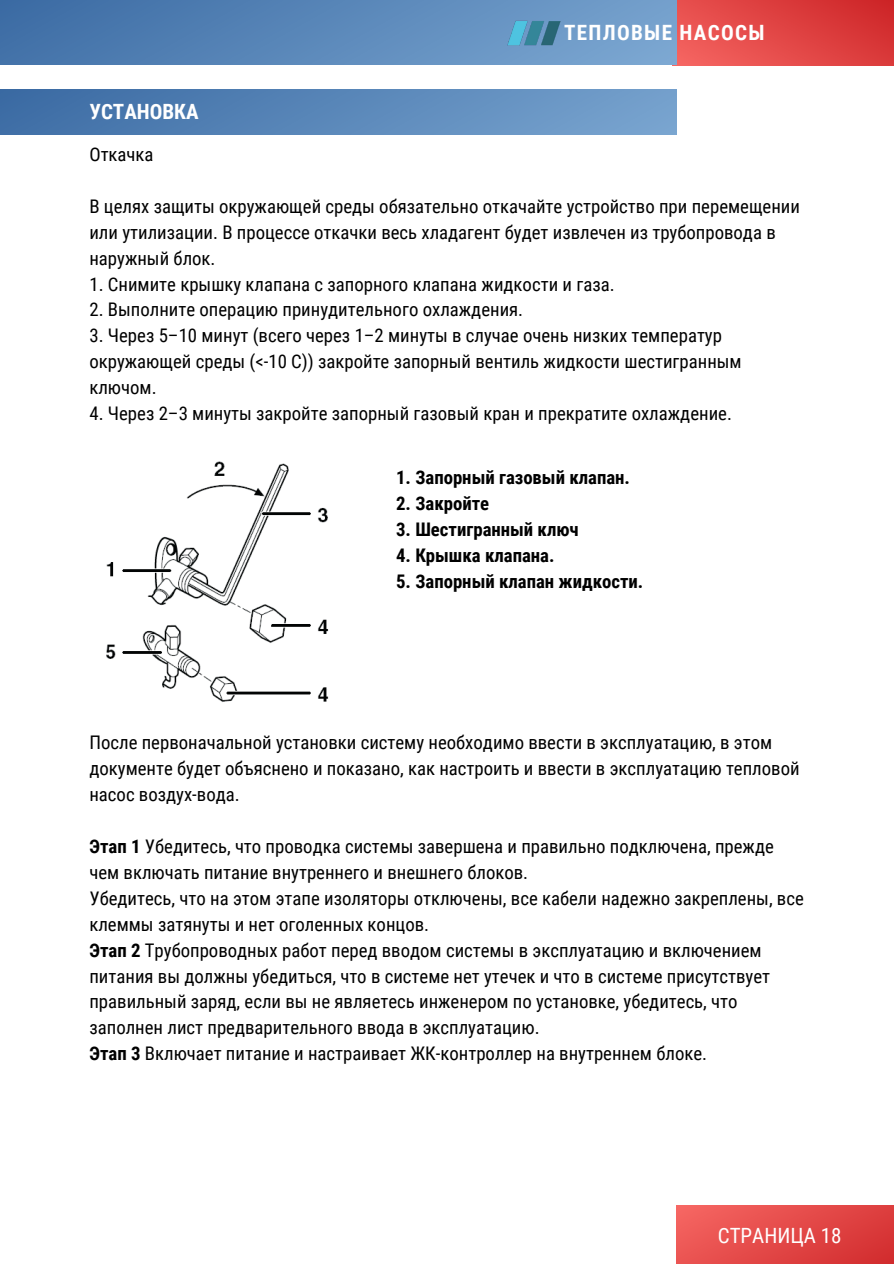
<style>
.page{position:relative;width:894px;height:1264px;background:#fff}
.page>*{position:absolute;margin:0;border:0;box-sizing:border-box;transform-origin:0 0}
.t1{font:700 21px "Roboto Condensed";letter-spacing:.06em;color:#fff}
.t2{font:21px "Roboto Condensed";color:#fff}
.t3{font:700 21px "Roboto Condensed";color:#fff}
.t4{font:18.75px/26px "Roboto Condensed";color:#000}
.t5{font:700 18.75px "Roboto Condensed";color:#000}
.s1{font-weight:700}
</style>
<div class="page">
<div style="left:671px;top:0;width:222px;height:65px;background:linear-gradient(to right,#ef5c59,#d32f30)"></div>
<div style="left:0;top:0;width:676px;height:65px;background:linear-gradient(to right,#3f6ea6,#79a4cf)"></div>
<img style="left:505px;top:16px;width:59px;height:35px">
<div style="left:0;top:89px;width:676px;height:45px;background:linear-gradient(to right,#3c6ca4,#77a3ce)"></div>
<div style="left:676px;top:1205px;width:217px;height:58px;background:linear-gradient(to right,#f15e5b,#d73536)"></div>
<img style="left:106px;top:461px;width:223px;height:241px">
<p class="t3" style="left:89px;top:99px;width:111px">УСТАНОВКА</p>
<p class="t1" style="left:564px;top:21px;width:202px">ТЕПЛОВЫЕ НАСОСЫ</p>
<p class="t4" style="left:89px;top:142px;width:66px">Откачка</p>
<p class="t4" style="left:89px;top:193px;width:711px">В целях защиты окружающей среды обязательно откачайте устройство при перемещении или утилизации. В процессе откачки весь хладагент будет извлечен из трубопровода в наружный блок.</p>
<p class="t4" style="left:89px;top:271px;width:526px">1. Снимите крышку клапана с запорного клапана жидкости и газа.</p>
<p class="t4" style="left:89px;top:297px;width:435px">2. Выполните операцию принудительного охлаждения.</p>
<p class="t4" style="left:89px;top:323px;width:653px">3. Через 5–10 минут (всего через 1–2 минуты в случае очень низких температур окружающей среды (&lt;-10 C)) закройте запорный вентиль жидкости шестигранным ключом.</p>
<p class="t4" style="left:89px;top:400px;width:643px">4. Через 2–3 минуты закройте запорный газовый кран и прекратите охлаждение.</p>
<p class="t5" style="left:396px;top:467px;width:235px">1. Запорный газовый клапан.</p>
<p class="t5" style="left:396px;top:493px;width:95px">2. Закройте</p>
<p class="t5" style="left:396px;top:519px;width:184px">3. Шестигранный ключ</p>
<p class="t5" style="left:396px;top:544px;width:160px">4. Крышка клапана.</p>
<p class="t5" style="left:396px;top:570px;width:249px">5. Запорный клапан жидкости.</p>
<p class="t4" style="left:89px;top:730px;width:711px">После первоначальной установки систему необходимо ввести в эксплуатацию, в этом документе будет объяснено и показано, как настроить и ввести в эксплуатацию тепловой насос воздух-вода.</p>
<p class="t4" style="left:89px;top:833px;width:715px"><span class="s1">Этап 1</span> Убедитесь, что проводка системы завершена и правильно подключена, прежде чем включать питание внутреннего и внешнего блоков.<br>Убедитесь, что на этом этапе изоляторы отключены, все кабели надежно закреплены, все клеммы затянуты и нет оголенных концов.<br><span class="s1">Этап 2</span> Трубопроводных работ перед вводом системы в эксплуатацию и включением питания вы должны убедиться, что в системе нет утечек и что в системе присутствует правильный заряд, если вы не являетесь инженером по установке, убедитесь, что заполнен лист предварительного ввода в эксплуатацию.<br><span class="s1">Этап 3</span> Включает питание и настраивает ЖК-контроллер на внутреннем блоке.</p>
<p class="t2" style="left:717px;top:1223px;width:125px">СТРАНИЦА 18</p>
</div>
